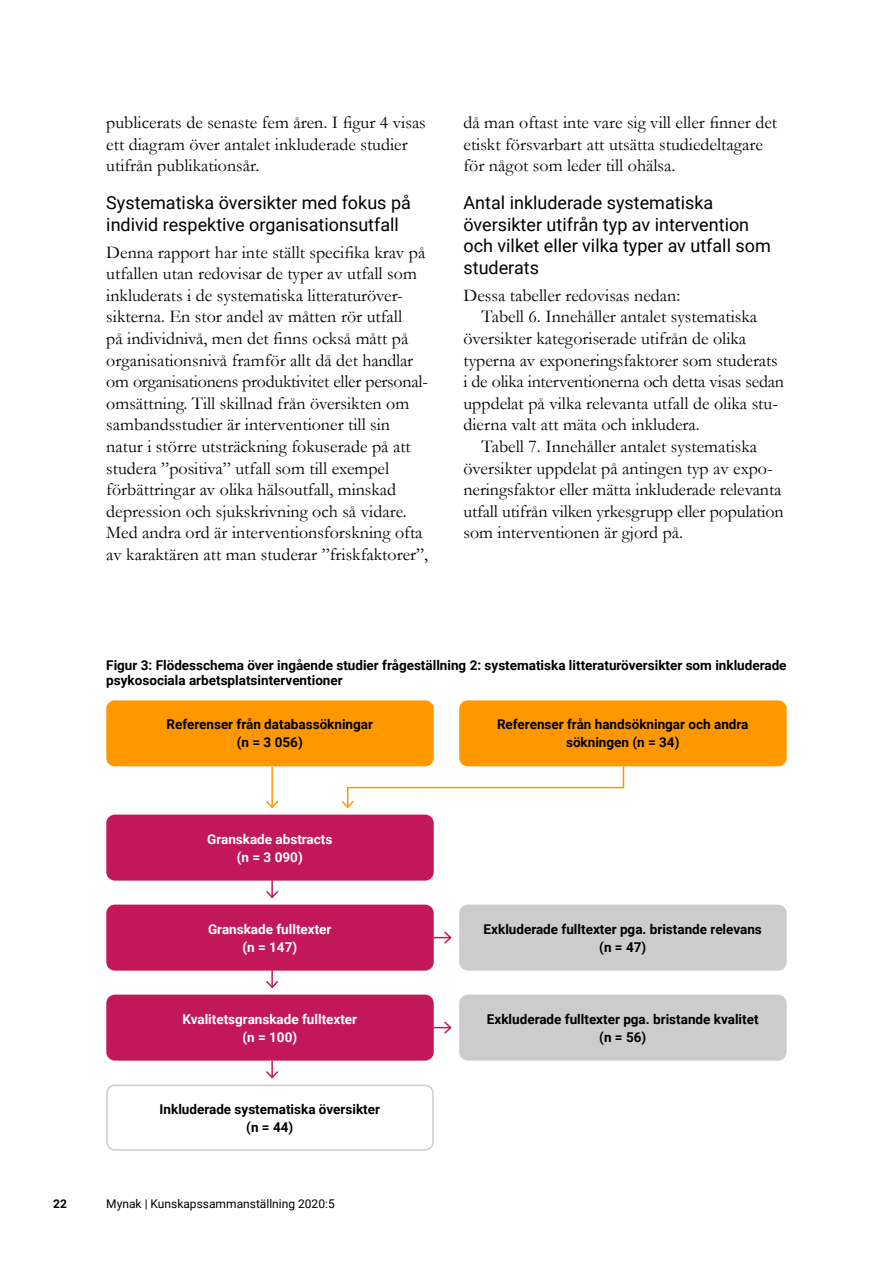
<style>
.page{position:relative;width:893px;height:1263px;background:#fff}
.page>*{position:absolute;margin:0;border:0;box-sizing:border-box;transform-origin:0 0}
.Brödtext{font:18px/21.6px "Garamond";color:#000}
.Brödtext_med_indrag{font:18px/21.6px "Garamond";color:#000}
.Underrubrik_2{font:18px/21.6px "Roboto";color:#000}
.Tabell-_och_figurrub{font:700 13.5px/18px "Roboto";color:#000;text-align:center}
.t1{font:700 13.5px/18px "Roboto";color:#fff;text-align:center}
.t2{font:12px "Roboto";color:#000}
.t3{font:700 12px "Roboto";color:#000}
</style>
<div class="page">
<div style="left:106px;top:700px;width:328px;height:66px;background:#ff9800;border-radius:9px"></div>
<div style="left:106px;top:815px;width:328px;height:66px;background:#c2185b;border-radius:9px"></div>
<div style="left:106px;top:905px;width:328px;height:66px;background:#c2185b;border-radius:9px"></div>
<div style="left:106px;top:995px;width:328px;height:66px;background:#c2185b;border-radius:9px"></div>
<div style="left:106px;top:1085px;width:328px;height:66px;border:2px solid #ccc;border-radius:8px"></div>
<div style="left:459px;top:700px;width:328px;height:66px;background:#ff9800;border-radius:9px"></div>
<div style="left:459px;top:905px;width:328px;height:66px;background:#ccc;border-radius:9px"></div>
<div style="left:459px;top:995px;width:328px;height:66px;background:#ccc;border-radius:9px"></div>
<hr style="left:271px;top:766px;width:2px;height:41px;background:#ff9800">
<svg style="left:266px;top:799px;width:13px;height:10px"></svg>
<svg style="left:264px;top:880px;width:16px;height:19px"></svg>
<svg style="left:434px;top:931px;width:18px;height:13px"></svg>
<svg style="left:434px;top:1021px;width:18px;height:13px"></svg>
<svg style="left:264px;top:970px;width:16px;height:19px"></svg>
<svg style="left:266px;top:1061px;width:13px;height:18px"></svg>
<svg style="left:340px;top:765px;width:285px;height:44px"></svg>
<p class="Brödtext_med_indrag" style="left:106px;top:111px;width:321px">publicerats de senaste fem åren. I figur 4 visas ett diagram över antalet inkluderade studier utifrån publikationsår.</p>
<h4 class="Underrubrik_2" style="left:106px;top:191px;width:306px">Systematiska översikter med fokus på individ respektive organisationsutfall</h4>
<p class="Brödtext" style="left:106px;top:241px;width:323px">Denna rapport har inte ställt specifika krav på utfallen utan redovisar de typer av utfall som inkluderats i de systematiska litteraturöver&shy;sikterna. En stor andel av måtten rör utfall<br>på individnivå, men det finns också mått på organisationsnivå framför allt då det handlar om organisationens produktivitet eller personal&shy;omsättning. Till skillnad från översikten om sambandsstudier är interventioner till sin natur i större utsträckning fokuserade på att studera ”positiva” utfall som till exempel förbättringar av olika hälsoutfall, minskad depression och sjukskrivning och så vidare.<br>Med andra ord är interventionsforskning ofta av karaktären att man studerar ”friskfaktorer”,</p>
<p class="Brödtext" style="left:463px;top:111px;width:315px">då man oftast inte vare sig vill eller finner det etiskt försvarbart att utsätta studiedeltagare för något som leder till ohälsa.</p>
<h4 class="Underrubrik_2" style="left:463px;top:191px;width:309px">Antal inkluderade systematiska översikter utifrån typ av intervention och vilket eller vilka typer av utfall som studerats</h4>
<p class="Brödtext" style="left:463px;top:284px;width:218px">Dessa tabeller redovisas nedan:</p>
<p class="Brödtext_med_indrag" style="left:463px;top:305px;width:322px;text-indent:18px">Tabell 6. Innehåller antalet systematiska översikter kategoriserade utifrån de olika typerna av exponeringsfaktorer som studerats i de olika interventionerna och detta visas sedan uppdelat på vilka relevanta utfall de olika stu&shy;dierna valt att mäta och inkludera.</p>
<p class="Brödtext_med_indrag" style="left:463px;top:435px;width:322px;text-indent:18px">Tabell 7. Innehåller antalet systematiska översikter uppdelat på antingen typ av expo&shy;neringsfaktor eller mätta inkluderade relevanta utfall utifrån vilken yrkesgrupp eller population som interventionen är gjord på.</p>
<h3 class="Tabell-_och_figurrub" style="left:106px;top:658px;width:682px;line-height:15px;text-align:left">Figur 3: Flödesschema över ingående studier frågeställning 2: systematiska litteraturöversikter som inkluderade psykosociala arbetsplatsinterventioner</h3>
<p class="Tabell-_och_figurrub" style="left:167px;top:715px;width:208px">Referenser från databassökningar (n = 3 056)</p>
<p class="Tabell-_och_figurrub" style="left:497px;top:715px;width:253px">Referenser från handsökningar och andra sökningen (n = 34)</p>
<p class="t1" style="left:207px;top:829px;width:127px">Granskade abstracts (n = 3 090)</p>
<p class="t1" style="left:208px;top:919px;width:125px">Granskade fulltexter (n = 147)</p>
<p class="t1" style="left:182px;top:1009px;width:176px">Kvalitetsgranskade fulltexter (n = 100)</p>
<p class="Tabell-_och_figurrub" style="left:160px;top:1099px;width:222px">Inkluderade systematiska översikter (n = 44)</p>
<p class="t3" style="left:53px;top:1195px;width:15px">22</p>
<p class="t2" style="left:106px;top:1195px;width:230px">Mynak | Kunskapssammanställning 2020:5</p>
<p class="Tabell-_och_figurrub" style="left:484px;top:919px;width:280px">Exkluderade fulltexter pga. bristande relevans (n = 47)</p>
<p class="Tabell-_och_figurrub" style="left:487px;top:1009px;width:273px">Exkluderade fulltexter pga. bristande kvalitet (n = 56)</p>
</div>
